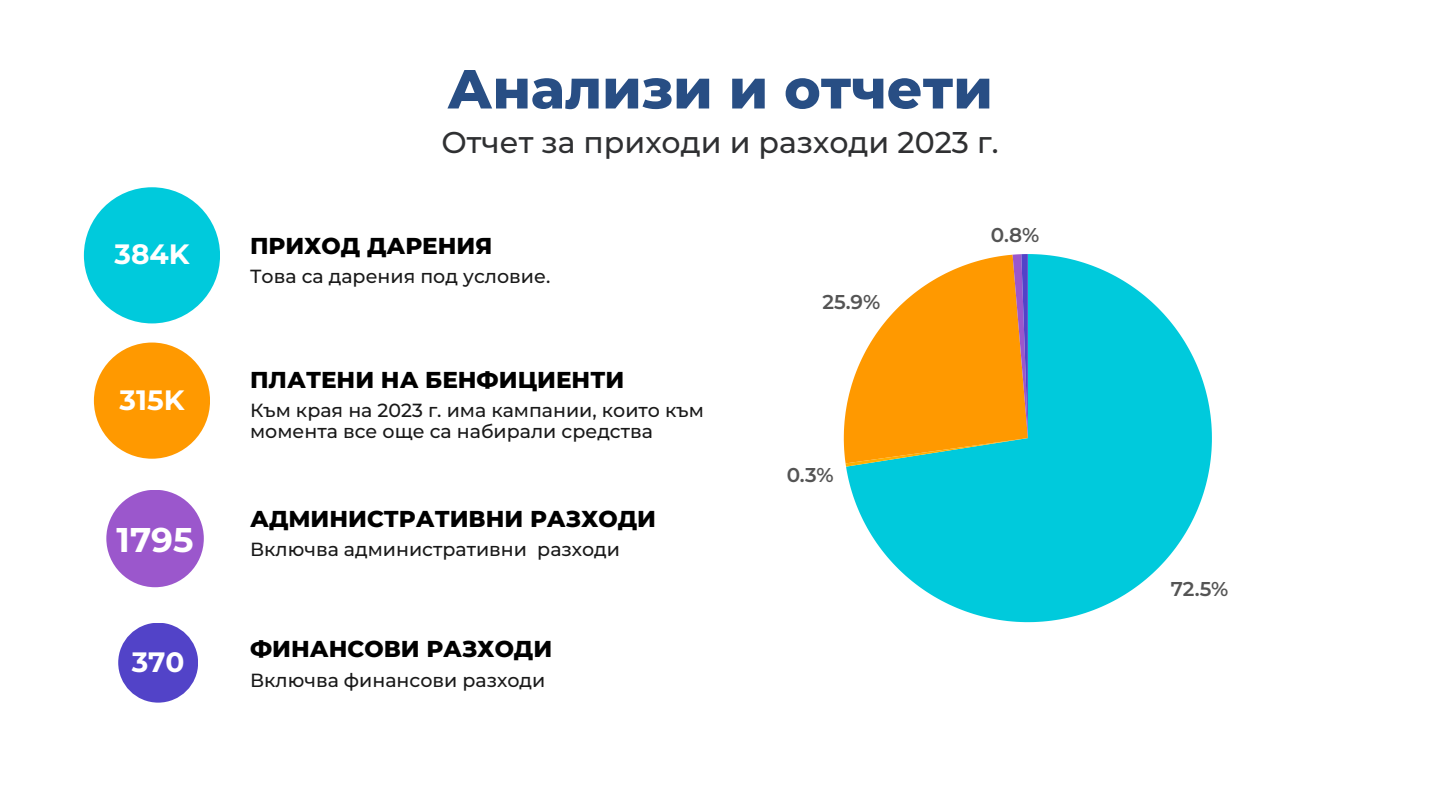
<style>
.page{position:relative;width:1440px;height:810px;background:#fff}
.page>*{position:absolute;margin:0;border:0;box-sizing:border-box;transform-origin:0 0}
.t1{font:800 55px "Montserrat";color:#284e84}
.t2{font:700 34.3px "Montserrat";color:#fff}
.t3{font:500 30px "Montserrat";color:#2f3032}
.t4{font:700 28px "Montserrat";color:#fff}
.t5{font:800 23px "Montserrat";color:#000}
.t6{font:600 20px "Montserrat";color:#545454}
.t7{font:500 19px/21px "Montserrat";color:#191919}
</style>
<div class="page">
<svg style="left:846px;top:254px;width:366px;height:368px;fill:#00cadc"></svg>
<svg style="left:844px;top:254px;width:184px;height:213px"></svg>
<div style="left:84px;top:187px;width:136px;height:136px;background:#00cadc;border-radius:50%"></div>
<div style="left:94px;top:343px;width:116px;height:116px;background:#f90;border-radius:50%"></div>
<div style="left:106px;top:490px;width:98px;height:97px;background:#9b57cc;border-radius:50%"></div>
<div style="left:118px;top:623px;width:80px;height:80px;background:#5243c8;border-radius:50%"></div>
<h5 class="t4" style="left:114px;top:237px;width:77px">384K</h5>
<p class="t4" style="left:120px;top:383px;width:66px">315K</p>
<h5 class="t2" style="left:117px;top:518px;width:78px">1795</h5>
<h5 class="t4" style="left:132px;top:645px;width:54px">370</h5>
<p class="t1" style="left:447px;top:55px;width:547px">Анализи и отчети</p>
<p class="t3" style="left:441px;top:123px;width:559px">Отчет за приходи и разходи 2023 г.</p>
<h1 class="t5" style="left:250px;top:232px;width:244px">ПРИХОД ДАРЕНИЯ</h1>
<h4 class="t7" style="left:250px;top:266px;width:302px">Това са дарения под условие.</h4>
<h3 class="t5" style="left:250px;top:366px;width:376px">ПЛАТЕНИ НА БЕНФИЦИЕНТИ</h3>
<h3 class="t7" style="left:250px;top:400px;width:455px">Към края на 2023 г. има кампании, които към момента все още са набирали средства</h3>
<h2 class="t5" style="left:250px;top:505px;width:407px">АДМИНИСТРАТИВНИ РАЗХОДИ</h2>
<h3 class="t7" style="left:250px;top:539px;width:372px">Включва административни разходи</h3>
<h5 class="t5" style="left:250px;top:635px;width:304px">ФИНАНСОВИ РАЗХОДИ</h5>
<p class="t7" style="left:250px;top:669px;width:297px">Включва финансови разходи</p>
<p class="t6" style="left:822px;top:289px;width:59px">25.9%</p>
<p class="t6" style="left:787px;top:463px;width:48px">0.3%</p>
<p class="t6" style="left:991px;top:222px;width:50px">0.8%</p>
<p class="t6" style="left:1171px;top:577px;width:59px">72.5%</p>
</div>
